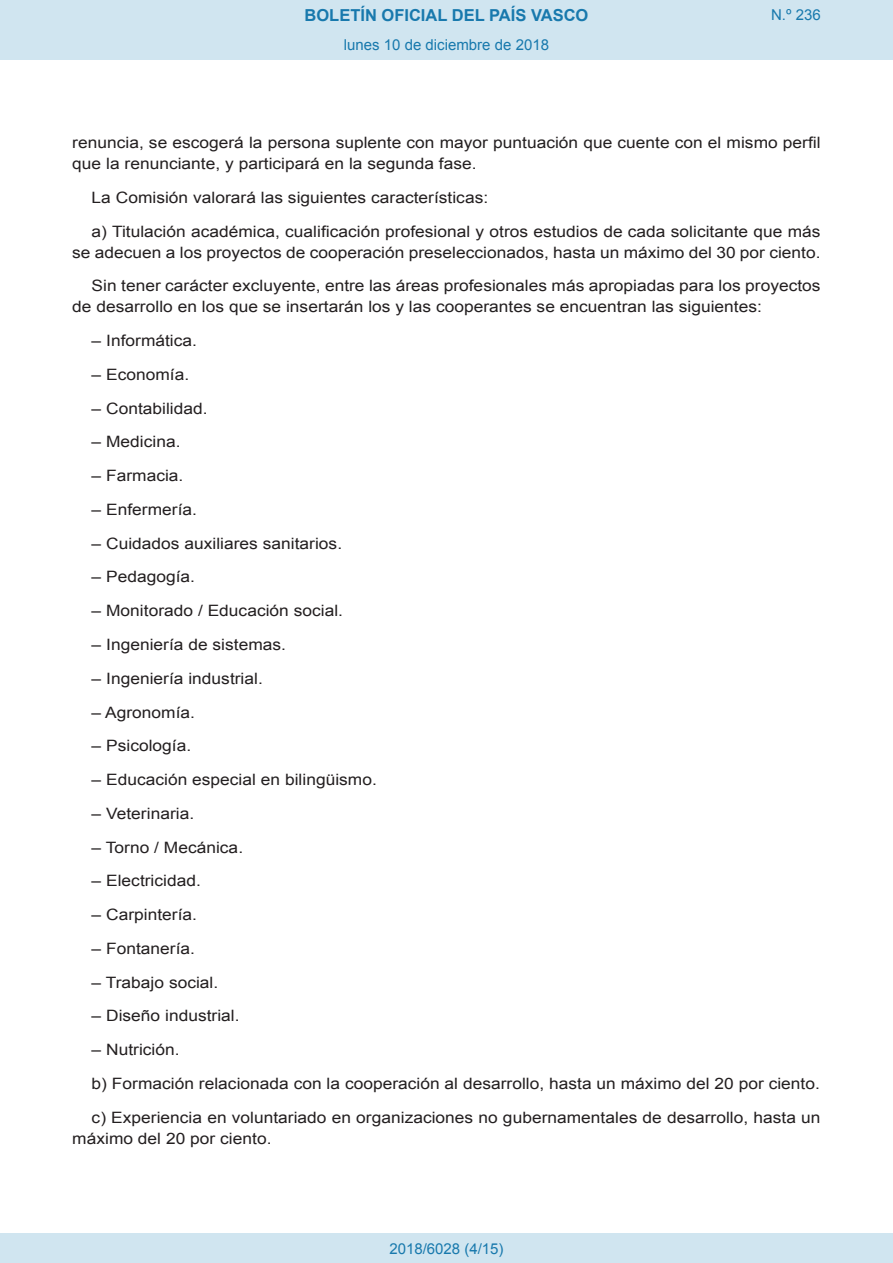
<style>
.page{position:relative;width:893px;height:1263px;background:#fff}
.page>*{position:absolute;margin:0;border:0;box-sizing:border-box;transform-origin:0 0}
.t1{font:700 16.5px "Arial";color:#1879ad}
.BOPVDetalle{font:15.6px/21px "Arial";color:#231f20;scale:1.11 1}
.Paginacion_Centro{font:15px "Arial";color:#1879ad}
</style>
<div class="page">
<div style="left:0;top:0;width:893px;height:60px;background:#d0e5f0"></div>
<div style="left:0;top:1233px;width:893px;height:30px;background:#d0e5f0"></div>
<p class="t1" style="left:305px;top:4px;width:285px">BOLETÍN OFICIAL DEL PAÍS VASCO</p>
<p class="Paginacion_Centro" style="left:344px;top:35px;width:207px">lunes 10 de diciembre de 2018</p>
<p class="Paginacion_Centro" style="left:771px;top:5px;width:51px">N.º 236</p>
<p class="BOPVDetalle" style="left:72px;top:132px;width:676px">renuncia, se escogerá la persona suplente con mayor puntuación que cuente con el mismo perfil que la renunciante, y participará en la segunda fase.</p>
<p class="BOPVDetalle" style="left:92px;top:187px;width:359px">La Comisión valorará las siguientes características:</p>
<p class="BOPVDetalle" style="left:72px;top:221px;width:676px;text-align:right">a) Titulación académica, cualificación profesional y otros estudios de cada solicitante que más se adecuen a los proyectos de cooperación preseleccionados, hasta un máximo del 30 por ciento.</p>
<p class="BOPVDetalle" style="left:72px;top:276px;width:676px;text-indent:19px">Sin tener carácter excluyente, entre las áreas profesionales más apropiadas para los proyectos de desarrollo en los que se insertarán los y las cooperantes se encuentran las siguientes:</p>
<p class="BOPVDetalle" style="left:92px;top:330px;width:96px">– Informática.</p>
<p class="BOPVDetalle" style="left:92px;top:364px;width:89px">– Economía.</p>
<p class="BOPVDetalle" style="left:92px;top:398px;width:106px">– Contabilidad.</p>
<p class="BOPVDetalle" style="left:92px;top:432px;width:82px">– Medicina.</p>
<p class="BOPVDetalle" style="left:92px;top:465px;width:84px">– Farmacia.</p>
<p class="BOPVDetalle" style="left:92px;top:499px;width:96px">– Enfermería.</p>
<p class="BOPVDetalle" style="left:92px;top:533px;width:227px">– Cuidados auxiliares sanitarios.</p>
<p class="BOPVDetalle" style="left:92px;top:567px;width:95px">– Pedagogía.</p>
<p class="BOPVDetalle" style="left:92px;top:600px;width:228px">– Monitorado / Educación social.</p>
<p class="BOPVDetalle" style="left:92px;top:634px;width:177px">– Ingeniería de sistemas.</p>
<p class="BOPVDetalle" style="left:92px;top:668px;width:156px">– Ingeniería industrial.</p>
<p class="BOPVDetalle" style="left:92px;top:702px;width:95px">– Agronomía.</p>
<p class="BOPVDetalle" style="left:92px;top:735px;width:91px">– Psicología.</p>
<p class="BOPVDetalle" style="left:92px;top:769px;width:259px">– Educación especial en bilingüismo.</p>
<p class="BOPVDetalle" style="left:92px;top:803px;width:94px">– Veterinaria.</p>
<p class="BOPVDetalle" style="left:92px;top:837px;width:138px">– Torno / Mecánica.</p>
<p class="BOPVDetalle" style="left:92px;top:870px;width:100px">– Electricidad.</p>
<p class="BOPVDetalle" style="left:92px;top:904px;width:96px">– Carpintería.</p>
<p class="BOPVDetalle" style="left:92px;top:938px;width:95px">– Fontanería.</p>
<p class="BOPVDetalle" style="left:92px;top:972px;width:116px">– Trabajo social.</p>
<p class="BOPVDetalle" style="left:92px;top:1005px;width:135px">– Diseño industrial.</p>
<p class="BOPVDetalle" style="left:92px;top:1039px;width:81px">– Nutrición.</p>
<p class="BOPVDetalle" style="left:92px;top:1073px;width:658px">b) Formación relacionada con la cooperación al desarrollo, hasta un máximo del 20 por ciento.</p>
<p class="BOPVDetalle" style="left:72px;top:1107px;width:675px;text-indent:19px">c) Experiencia en voluntariado en organizaciones no gubernamentales de desarrollo, hasta un máximo del 20 por ciento.</p>
<p class="Paginacion_Centro" style="left:389px;top:1238px;width:116px">2018/6028 (4/15)</p>
</div>
